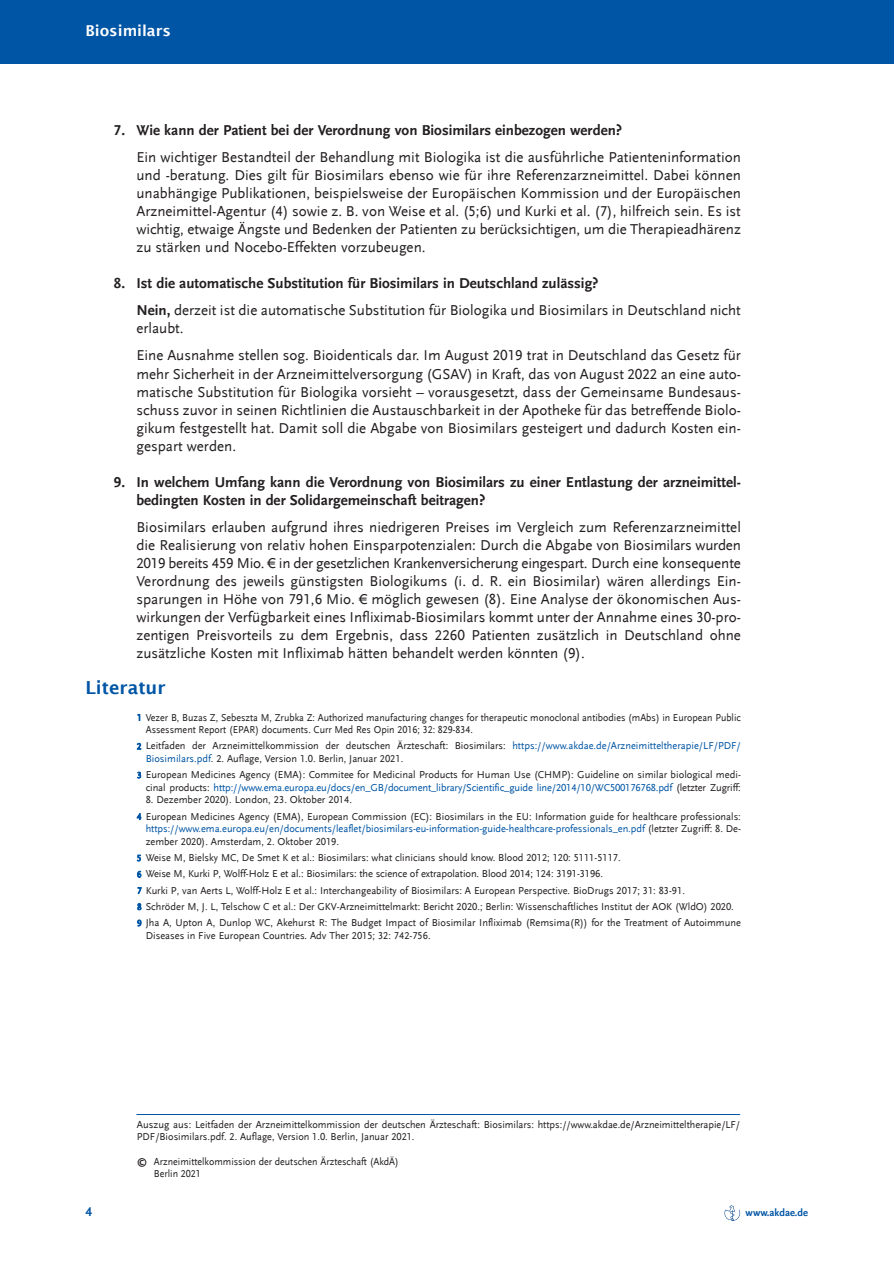
<style>
.page{position:relative;width:894px;height:1264px;background:#fff}
.page>*{position:absolute;margin:0;border:0;box-sizing:border-box;transform-origin:0 0}
.t1{font:600 18px "Lucida Sans";color:#0155a5}
.t2{font:15px/18px "Scala Sans LF";color:#231f20;text-align:justify}
.t3{font:700 15px/18px "Scala Sans LF";color:#231f20}
.t4{font:600 15px "Lucida Sans";color:#fff}
.t5{font:700 13.5px "Scala Sans LF";color:#0155a5}
.t6{font:10.5px/16.2px "Scala Sans LF";color:#231f20}
.t7{font:10.5px/12.6px "Scala Sans LF";color:#231f20;scale:.95 1}
.t8{font:10.5px/12.6px "Scala Sans LF";letter-spacing:-.005em;color:#0155a5}
.t9{font:700 10.5px "Scala Sans LF";color:#0155a5}
.s1{font-weight:700}
.s2{font-size:9px;color:#0155a5}
.s3{color:#0155a5}
.s4{color:#231f20}
</style>
<div class="page">
<div style="left:0;top:0;width:894px;height:63px;background:#0155a5"></div>
<svg style="left:724px;top:1205px;width:16px;height:15px"></svg>
<hr style="left:136px;top:1113px;width:604px;height:1px;background:#0155a5">
<p class="t4" style="left:85px;top:21px;width:87px">Biosimilars</p>
<p class="t3" style="left:114px;top:122px;width:509px">7. Wie kann der Patient bei der Verordnung von Biosimilars einbezogen werden?</p>
<p class="t2" style="left:136px;top:149px;width:606px">Ein wichtiger Bestandteil der Behandlung mit Biologika ist die ausführliche Patienteninformation und -beratung. Dies gilt für Biosimilars ebenso wie für ihre Referenzarzneimittel. Dabei können unabhängige Publikationen, beispielsweise der Europäischen Kommission und der Europäischen Arzneimittel-Agentur (4) sowie z. B. von Weise et al. (5;6) und Kurki et al. (7), hilfreich sein. Es ist wichtig, etwaige Ängste und Bedenken der Patienten zu berücksichtigen, um die Therapieadhärenz zu stärken und Nocebo-Effekten vorzubeugen.</p>
<p class="t2" style="left:136px;top:270px;width:606px;line-height:27px;text-indent:-23px"><span class="s1">8. Ist die automatische Substitution für Biosimilars in Deutschland zulässig?<br>Nein,</span> derzeit ist die automatische Substitution für Biologika und Biosimilars in Deutschland nicht</p>
<p class="t2" style="left:136px;top:315px;width:606px;line-height:27px">erlaubt.<br>Eine Ausnahme stellen sog. Bioidenticals dar. Im August 2019 trat in Deutschland das Gesetz für</p>
<p class="t2" style="left:136px;top:365px;width:606px">mehr Sicherheit in der Arzneimittelversorgung (GSAV) in Kraft, das von August 2022 an eine auto&shy;matische Substitution für Biologika vorsieht – vorausgesetzt, dass der Gemeinsame Bundesaus&shy;schuss zuvor in seinen Richtlinien die Austauschbarkeit in der Apotheke für das betreffende Biolo&shy;gikum festgestellt hat. Damit soll die Abgabe von Biosimilars gesteigert und dadurch Kosten ein&shy;gespart werden.</p>
<p class="t3" style="left:136px;top:473px;width:606px;text-indent:-23px">9. In welchem Umfang kann die Verordnung von Biosimilars zu einer Entlastung der arzneimittel&shy;bedingten Kosten in der Solidargemeinschaft beitragen?</p>
<p class="t2" style="left:136px;top:518px;width:606px">Biosimilars erlauben aufgrund ihres niedrigeren Preises im Vergleich zum Referenzarzneimittel die Realisierung von relativ hohen Einsparpotenzialen: Durch die Abgabe von Biosimilars wurden 2019 bereits 459 Mio. € in der gesetzlichen Krankenversicherung eingespart. Durch eine konsequente Verordnung des jeweils günstigsten Biologikums (i. d. R. ein Biosimilar) wären allerdings Ein&shy;sparungen in Höhe von 791,6 Mio. € möglich gewesen (8). Eine Analyse der ökonomischen Aus&shy;wirkungen der Verfügbarkeit eines Infliximab-Biosimilars kommt unter der Annahme eines 30-pro&shy;zentigen Preisvorteils zu dem Ergebnis, dass 2260 Patienten zusätzlich in Deutschland ohne zusätzliche Kosten mit Infliximab hätten behandelt werden könnten (9).</p>
<p class="t1" style="left:85px;top:676px;width:82px">Literatur</p>
<p class="t7" style="left:146px;top:711px;width:628px;text-indent:-9px"><span class="s2">1</span> Vezer B, Buzas Z, Sebeszta M, Zrubka Z: Authorized manufacturing changes for therapeutic monoclonal antibodies (mAbs) in European Public<br>Assessment Report (EPAR) documents. Curr Med Res Opin 2016; 32: 829-834.</p>
<p class="t6" style="left:146px;top:739px;width:596px;line-height:12.6px;text-indent:-9px"><span class="s2">2</span> Leitfaden der Arzneimittelkommission der deutschen Ärzteschaft: Biosimilars: <span class="s3">https://www.akdae.de/Arzneimitteltherapie/LF/PDF/<br>Biosimilars.pdf</span>. 2. Auflage, Version 1.0. Berlin, Januar 2021.</p>
<p class="t6" style="left:137px;top:768px;width:605px;line-height:12.6px;text-align:right"><span class="s2">3</span> European Medicines Agency (EMA): Commitee for Medicinal Products for Human Use (CHMP): Guideline on similar biological medi&shy;cinal products: <span class="s3">http://www.ema.europa.eu/docs/en_GB/document_library/Scientific_guide line/2014/10/WC500176768.pdf</span> (letzter Zugriff:</p>
<p class="t6" style="left:137px;top:792px;width:605px;text-indent:9px">8. Dezember 2020). London, 23. Oktober 2014.<br><span class="s2">4</span> European Medicines Agency (EMA), European Commission (EC): Biosimilars in the EU: Information guide for healthcare professionals:</p>
<p class="t8" style="left:146px;top:822px;width:596px">https://www.ema.europa.eu/en/documents/leaflet/biosimilars-eu-information-guide-healthcare-professionals_en.pdf <span class="s4">(letzter Zugriff: 8. De&shy;zember 2020). Amsterdam, 2. Oktober 2019.</span></p>
<p class="t6" style="left:137px;top:849px;width:605px"><span class="s2">5</span> Weise M, Bielsky MC, De Smet K et al.: Biosimilars: what clinicians should know. Blood 2012; 120: 5111-5117.<br><span class="s2">6</span> Weise M, Kurki P, Wolff-Holz E et al.: Biosimilars: the science of extrapolation. Blood 2014; 124: 3191-3196.<br><span class="s2">7</span> Kurki P, van Aerts L, Wolff-Holz E et al.: Interchangeability of Biosimilars: A European Perspective. BioDrugs 2017; 31: 83-91.<br><span class="s2">8</span> Schröder M, J. L, Telschow C et al.: Der GKV-Arzneimittelmarkt: Bericht 2020.; Berlin: Wissenschaftliches Institut der AOK (WldO) 2020.<br><span class="s2">9</span> Jha A, Upton A, Dunlop WC, Akehurst R: The Budget Impact of Biosimilar Infliximab (Remsima(R)) for the Treatment of Autoimmune</p>
<p class="t6" style="left:146px;top:927px;width:286px">Diseases in Five European Countries. Adv Ther 2015; 32: 742-756.</p>
<p class="t5" style="left:85px;top:1204px;width:8px">4</p>
<p class="t6" style="left:137px;top:1118px;width:604px;line-height:12.6px">Auszug aus: Leitfaden der Arzneimittelkommission der deutschen Ärzteschaft: Biosimilars: https://www.akdae.de/Arzneimitteltherapie/LF/<br>PDF/Biosimilars.pdf. 2. Auflage, Version 1.0. Berlin, Januar 2021.</p>
<p class="t7" style="left:154px;top:1154px;width:259px;text-indent:-17px"><span class="s1">©</span> Arzneimittelkommission der deutschen Ärzteschaft (AkdÄ)<br>Berlin 2021</p>
<p class="t9" style="left:745px;top:1206px;width:64px">www.akdae.de</p>
</div>
